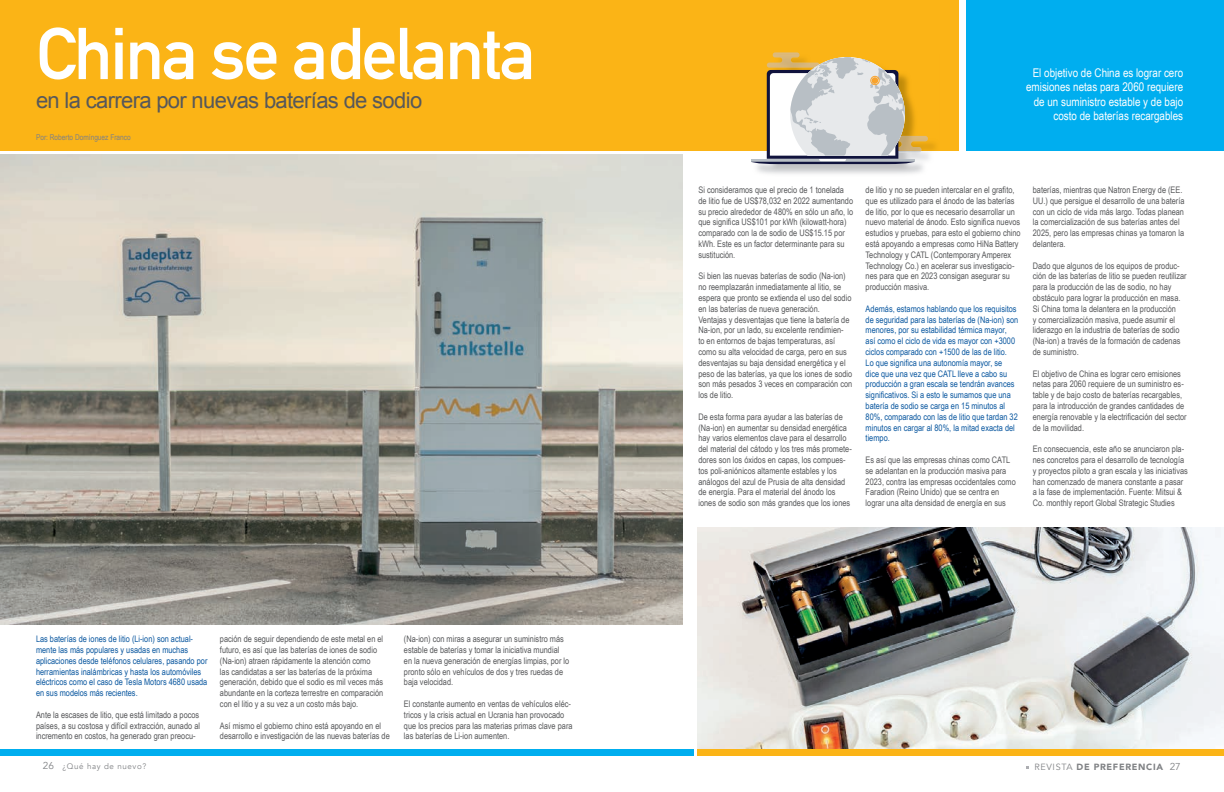
<style>
.page{position:relative;width:1224px;height:792px;background:#fff}
.page>*{position:absolute;margin:0;border:0;box-sizing:border-box;transform-origin:0 0}
.t1{font:700 72px "DIN Alternate";letter-spacing:-.03em;color:#fff}
.t2{font:22px "Arial";letter-spacing:-.03em;color:#57585a}
.t3{font:12px/14.4px "Arial Narrow";color:#fff;text-align:right}
.t4{font:9px/10.8px "Arial Narrow";color:#57585a}
.t5{font:9px/10.8px "Arial Narrow";color:#0b58a0}
.t6{font:900 9px "Avenir";letter-spacing:.075em;color:#808285}
.t7{font:8px "Arial Narrow";color:#808285}
.t8{font:8px "Avenir";letter-spacing:.075em;color:#808285}
.s1{font-size:10px}
.s2{font-weight:400}
.s3{font-weight:400;font-size:10px}
</style>
<div class="page">
<div style="left:0;top:0;width:958px;height:151px;background:#fbb416"></div>
<div style="left:967px;top:0;width:257px;height:151px;background:#00aeef"></div>
<img style="left:0;top:154px;width:683px;height:471px">
<img style="left:697px;top:528px;width:527px;height:221px">
<img style="left:757px;top:114px;width:178px;height:60px">
<img style="left:914px;top:151px;width:7px;height:2px">
<img style="left:914px;top:136px;width:14px;height:15px">
<svg style="left:751px;top:52px;width:163px;height:112px"></svg>
<div style="left:872px;top:77px;width:6px;height:7px;background:#f9a32c;border-radius:50%"></div>
<div style="left:871px;top:76px;width:8px;height:9px;border:1px solid #f9a32c;border-radius:50%"></div>
<div style="left:697px;top:749px;width:527px;height:7px;background:#fbb416"></div>
<div style="left:0;top:749px;width:694px;height:7px;background:#00aeef"></div>
<h1 class="t1" style="left:36px;top:-1px;width:501px">China se adelanta</h1>
<h2 class="t2" style="left:36px;top:86px;width:388px">en la carrera por nuevas baterías de sodio</h2>
<p class="t7" style="left:36px;top:131px;width:96px">Por: Roberto Domínguez Franco</p>
<p class="t5" style="left:36px;top:633px;width:173px">Las baterías de iones de litio (Li-ion) son actual&shy;mente las más populares y usadas en muchas aplicaciones desde teléfonos celulares, pasando por herramientas inalámbricas y hasta los automóviles eléctricos como el caso de Tesla Motors 4680 usada en sus modelos más recientes.</p>
<p class="t4" style="left:36px;top:709px;width:166px;text-align:justify">Ante la escases de litio, que está limitado a pocos países, a su costosa y difícil extracción, aunado al incremento en costos, ha generado gran preocu-</p>
<p class="t8" style="left:43px;top:761px;width:105px"><span class="s1">26</span> ¿Qué hay de nuevo?</p>
<p class="t4" style="left:220px;top:633px;width:165px">pación de seguir dependiendo de este metal en el futuro, es así que las baterías de iones de sodio (Na-ion) atraen rápidamente la atención como<br>las candidatas a ser las baterías de la próxima generación, debido que el sodio es mil veces más abundante en la corteza terrestre en comparación con el litio y a su vez a un costo más bajo.</p>
<p class="t4" style="left:220px;top:720px;width:171px">Así mismo el gobierno chino está apoyando en el desarrollo e investigación de las nuevas baterías de</p>
<p class="t4" style="left:404px;top:633px;width:167px">(Na-ion) con miras a asegurar un suministro más estable de baterías y tomar la iniciativa mundial en la nueva generación de energías limpias, por lo pronto sólo en vehículos de dos y tres ruedas de baja velocidad.</p>
<p class="t4" style="left:404px;top:698px;width:170px">El constante aumento en ventas de vehículos eléc&shy;tricos y la crisis actual en Ucrania han provocado que los precios para las materias primas clave para las baterías de Li-ion aumenten.</p>
<h3 class="t3" style="left:1026px;top:65px;width:158px">El objetivo de China es lograr cero emisiones netas para 2060 requiere de un suministro estable y de bajo costo de baterías recargables</h3>
<p class="t4" style="left:698px;top:184px;width:156px">Si consideramos que el precio de 1 tonelada de litio fue de US$78,032 en 2022 aumentando su precio alrededor de 480% en sólo un año, lo que significa US$101 por kWh (kilowatt-hora) comparado con la de sodio de US$15.15 por kWh. Este es un factor determinante para su sustitución.</p>
<p class="t4" style="left:698px;top:270px;width:155px">Si bien las nuevas baterías de sodio (Na-ion) no reemplazarán inmediatamente al litio, se espera que pronto se extienda el uso del sodio en las baterías de nueva generación.<br>Ventajas y desventajas que tiene la batería de Na-ion, por un lado, su excelente rendimien-<br>to en entornos de bajas temperaturas, así como su alta velocidad de carga, pero en sus desventajas su baja densidad energética y el peso de las baterías, ya que los iones de sodio son más pesados 3 veces en comparación con los de litio.</p>
<p class="t4" style="left:698px;top:411px;width:155px">De esta forma para ayudar a las baterías de (Na-ion) en aumentar su densidad energética hay varios elementos clave para el desarrollo del material del cátodo y los tres más promete&shy;dores son los óxidos en capas, los compues&shy;tos poli-aniónicos altamente estables y los análogos del azul de Prusia de alta densidad de energía. Para el material del ánodo los iones de sodio son más grandes que los iones</p>
<p class="t4" style="left:866px;top:184px;width:157px">de litio y no se pueden intercalar en el grafito, que es utilizado para el ánodo de las baterías de litio, por lo que es necesario desarrollar un nuevo material de ánodo. Esto significa nuevos estudios y pruebas, para esto el gobierno chino está apoyando a empresas como HiNa Battery Technology y CATL (Contemporary Amperex Technology Co.) en acelerar sus investigacio&shy;nes para que en 2023 consigan asegurar su producción masiva.</p>
<p class="t5" style="left:866px;top:303px;width:154px">Además, estamos hablando que los requisitos de seguridad para las baterías de (Na-ion) son menores, por su estabilidad térmica mayor, así como el ciclo de vida es mayor con +3000 ciclos comparado con +1500 de las de litio.<br>Lo que significa una autonomía mayor, se<br>dice que una vez que CATL lleve a cabo su producción a gran escala se tendrán avances significativos. Si a esto le sumamos que una batería de sodio se carga en 15 minutos al 80%, comparado con las de litio que tardan 32 minutos en cargar al 80%, la mitad exacta del tiempo.</p>
<p class="t4" style="left:866px;top:454px;width:152px">Es así que las empresas chinas como CATL se adelantan en la producción masiva para 2023, contra las empresas occidentales como Faradion (Reino Unido) que se centra en lograr una alta densidad de energía en sus</p>
<p class="t4" style="left:1033px;top:184px;width:153px">baterías, mientras que Natron Energy de (EE.<br>UU.) que persigue el desarrollo de una batería con un ciclo de vida más largo. Todas planean la comercialización de sus baterías antes del 2025, pero las empresas chinas ya tomaron la delantera.</p>
<p class="t4" style="left:1033px;top:260px;width:155px">Dado que algunos de los equipos de produc&shy;ción de las baterías de litio se pueden reutilizar para la producción de las de sodio, no hay obstáculo para lograr la producción en masa.<br>Si China toma la delantera en la producción<br>y comercialización masiva, puede asumir el liderazgo en la industria de baterías de sodio (Na-ion) a través de la formación de cadenas de suministro.</p>
<p class="t4" style="left:1033px;top:368px;width:155px">El objetivo de China es lograr cero emisiones netas para 2060 requiere de un suministro es&shy;table y de bajo costo de baterías recargables, para la introducción de grandes cantidades de energía renovable y la electrificación del sector de la movilidad.</p>
<p class="t4" style="left:1033px;top:443px;width:157px">En consecuencia, este año se anunciaron pla&shy;nes concretos para el desarrollo de tecnología y proyectos piloto a gran escala y las iniciativas han comenzado de manera constante a pasar a la fase de implementación. Fuente: Mitsui &amp; Co. monthly report Global Strategic Studies</p>
<p class="t6" style="left:1034px;top:759px;width:148px"><span class="s2">REVISTA</span> DE PREFERENCIA <span class="s3">27</span></p>
</div>
